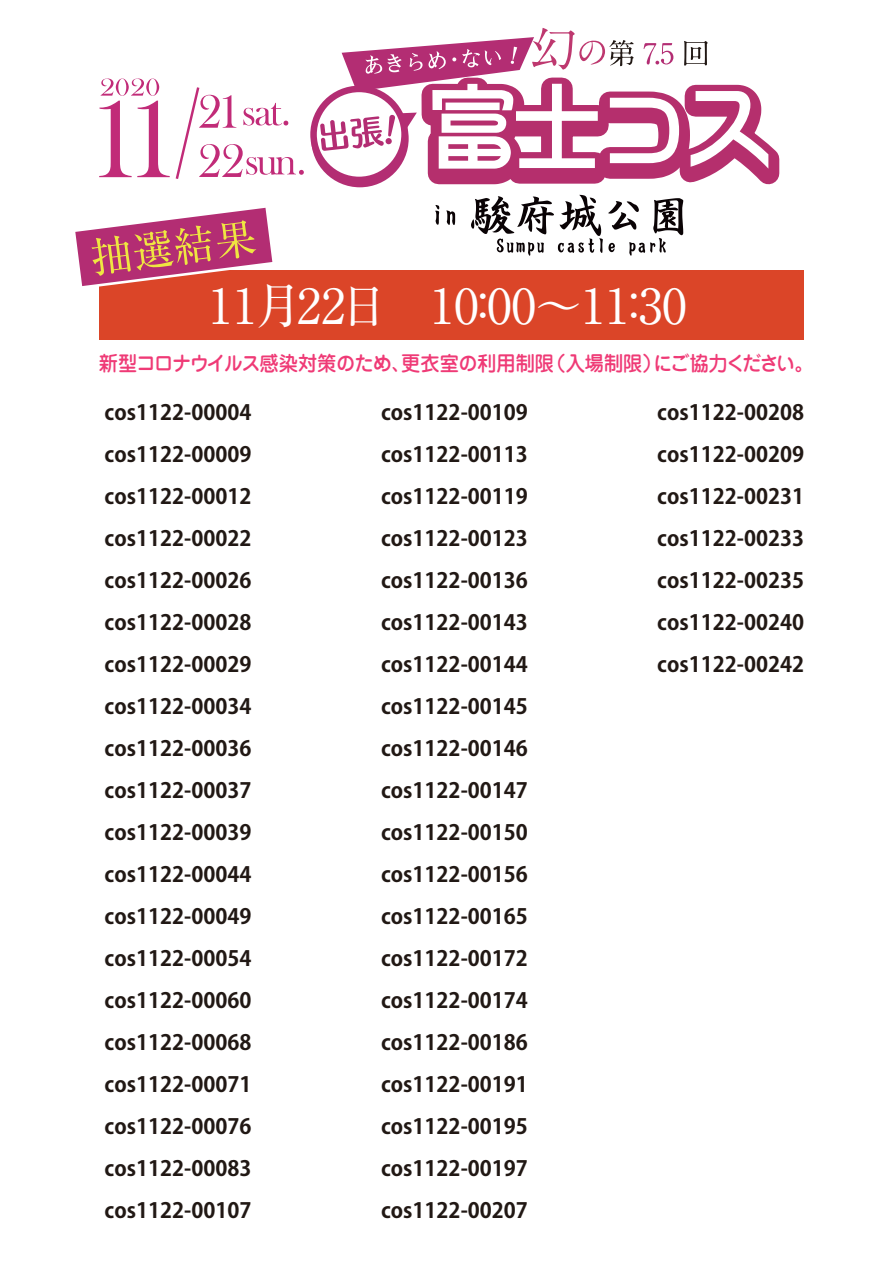
<style>
.page{position:relative;width:893px;height:1263px;background:#fff}
.page>*{position:absolute;margin:0;border:0;box-sizing:border-box;transform-origin:0 0}
.t1{font:48.15px "Ryumin Pro";color:#fff}
.t2{font:700 21px/42px "Koz Go Pr 6 N";color:#211814;text-align:justify}
.t3{font:500 20.4px "Jun 34 Pro";letter-spacing:-.02em;color:#ef3a76;scale:.94 1}
</style>
<div class="page">
<svg style="left:310px;top:28px;width:470px;height:228px"></svg>
<svg style="left:99px;top:78px;width:205px;height:101px"></svg>
<div style="left:99px;top:270px;width:705px;height:70px;background:#db4528"></div>
<svg style="left:75px;top:207px;width:198px;height:80px"></svg>
<h1 class="t1" style="left:209px;top:268px;width:479px">11月22日　10：00～11：30</h1>
<p class="t3" style="left:99px;top:347px;width:762px">新型コロナウイルス感染対策のため、更衣室の利用制限（入場制限）にご協力ください。</p>
<p class="t2" style="left:381px;top:391px;width:148px">cos1122-00109 cos1122-00113 cos1122-00119 cos1122-00123 cos1122-00136 cos1122-00143 cos1122-00144 cos1122-00145 cos1122-00146 cos1122-00147 cos1122-00150 cos1122-00156 cos1122-00165 cos1122-00172 cos1122-00174 cos1122-00186 cos1122-00191 cos1122-00195 cos1122-00197 cos1122-00207</p>
<p class="t2" style="left:657px;top:391px;width:148px">cos1122-00208 cos1122-00209 cos1122-00231 cos1122-00233 cos1122-00235 cos1122-00240 cos1122-00242</p>
<p class="t2" style="left:105px;top:391px;width:148px">cos1122-00004 cos1122-00009 cos1122-00012 cos1122-00022 cos1122-00026 cos1122-00028 cos1122-00029 cos1122-00034 cos1122-00036 cos1122-00037 cos1122-00039 cos1122-00044 cos1122-00049 cos1122-00054 cos1122-00060 cos1122-00068 cos1122-00071 cos1122-00076 cos1122-00083 cos1122-00107</p>
</div>
